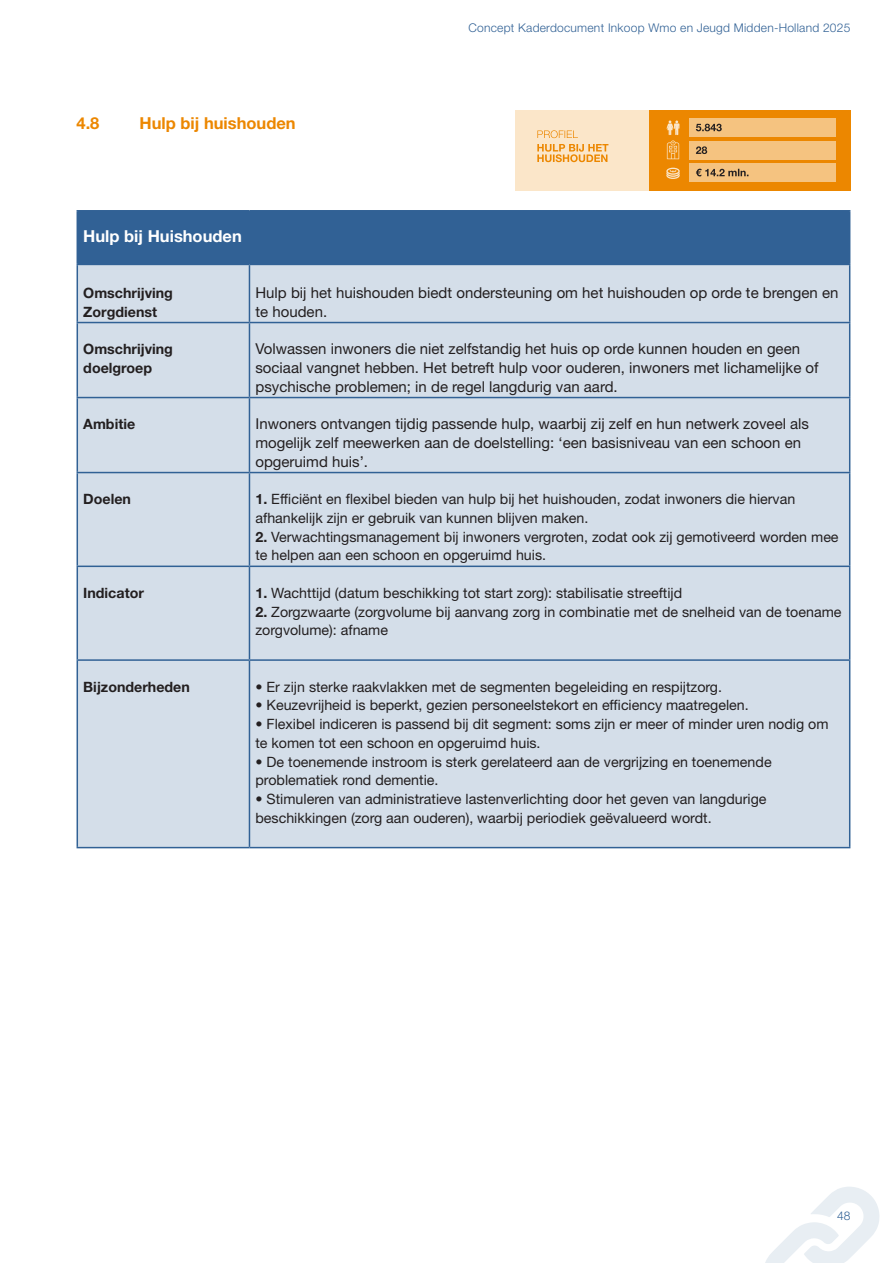
<style>
.page{position:relative;width:893px;height:1263px;background:#fff}
.page>*{position:absolute;margin:0;border:0;box-sizing:border-box;transform-origin:0 0}
.Platte_tekst{font:700 16.5px "Helvetica Neue LT Std";color:#ec8700}
.Platte_tekst-2{font:700 16.5px "Helvetica Neue LT Std";color:#fff}
.Plat_cursief{font:15px/18.8px "Helvetica Neue LT Std";color:#231f20}
.Plat_cursief-2{font:14.25px/18.8px "Helvetica Neue LT Std";color:#231f20}
.Plat_cursief-3{font:700 14.25px/18.8px "Helvetica Neue LT Std";color:#231f20}
.t1{font:300 12px "Helvetica Neue LT Std";letter-spacing:.02em;color:#316195}
.s1{font-weight:700}
</style>
<div class="page">
<svg style="left:765px;top:1187px;width:115px;height:76px"></svg>
<div style="left:78px;top:212px;width:771px;height:52px;background:#316195"></div>
<div style="left:78px;top:265px;width:771px;height:582px;background:#d4dee9"></div>
<hr style="left:77px;top:212px;width:1px;height:52px;background:#316195">
<hr style="left:77px;top:210px;width:172px;height:2px;background:#316195">
<hr style="left:249px;top:210px;width:601px;height:2px;background:#316195">
<hr style="left:249px;top:212px;width:1px;height:52px;background:#316195">
<hr style="left:849px;top:212px;width:1px;height:52px;background:#316195">
<hr style="left:77px;top:264px;width:172px;height:1px;background:#316195">
<hr style="left:249px;top:264px;width:601px;height:1px;background:#316195">
<hr style="left:77px;top:265px;width:1px;height:57px;background:#316195">
<hr style="left:249px;top:265px;width:1px;height:57px;background:#316195">
<hr style="left:849px;top:265px;width:1px;height:57px;background:#316195">
<hr style="left:77px;top:323px;width:1px;height:74px;background:#316195">
<hr style="left:77px;top:322px;width:172px;height:1px;background:#316195">
<hr style="left:249px;top:322px;width:601px;height:1px;background:#316195">
<hr style="left:249px;top:323px;width:1px;height:74px;background:#316195">
<hr style="left:849px;top:323px;width:1px;height:74px;background:#316195">
<hr style="left:77px;top:398px;width:1px;height:74px;background:#316195">
<hr style="left:77px;top:397px;width:172px;height:1px;background:#316195">
<hr style="left:249px;top:397px;width:601px;height:1px;background:#316195">
<hr style="left:249px;top:398px;width:1px;height:74px;background:#316195">
<hr style="left:849px;top:398px;width:1px;height:74px;background:#316195">
<hr style="left:77px;top:473px;width:1px;height:93px;background:#316195">
<hr style="left:77px;top:472px;width:172px;height:1px;background:#316195">
<hr style="left:249px;top:472px;width:601px;height:1px;background:#316195">
<hr style="left:249px;top:473px;width:1px;height:93px;background:#316195">
<hr style="left:849px;top:473px;width:1px;height:93px;background:#316195">
<hr style="left:77px;top:567px;width:1px;height:92px;background:#316195">
<hr style="left:77px;top:566px;width:172px;height:1px;background:#316195">
<hr style="left:249px;top:566px;width:601px;height:1px;background:#316195">
<hr style="left:249px;top:567px;width:1px;height:92px;background:#316195">
<hr style="left:849px;top:567px;width:1px;height:92px;background:#316195">
<hr style="left:77px;top:661px;width:1px;height:186px;background:#316195">
<hr style="left:77px;top:659px;width:172px;height:2px;background:#316195">
<hr style="left:249px;top:659px;width:601px;height:2px;background:#316195">
<hr style="left:249px;top:661px;width:1px;height:186px;background:#316195">
<hr style="left:849px;top:661px;width:1px;height:186px;background:#316195">
<hr style="left:77px;top:847px;width:172px;height:1px;background:#316195">
<hr style="left:249px;top:847px;width:601px;height:1px;background:#316195">
<div style="left:515px;top:110px;width:134px;height:80px;background:#fbe6c9"></div>
<div style="left:649px;top:110px;width:201px;height:80px;background:#ec8700"></div>
<div style="left:689px;top:118px;width:146px;height:19px;background:#f5c380"></div>
<div style="left:689px;top:141px;width:146px;height:18px;background:#f5c380"></div>
<div style="left:689px;top:163px;width:146px;height:19px;background:#f5c380"></div>
<svg style="left:537px;top:144px;width:71px;height:18px"></svg>
<svg style="left:537px;top:130px;width:41px;height:8px"></svg>
<svg style="left:696px;top:124px;width:26px;height:7px"></svg>
<svg style="left:696px;top:146px;width:11px;height:8px"></svg>
<svg style="left:696px;top:169px;width:52px;height:7px"></svg>
<svg style="left:666px;top:168px;width:14px;height:11px"></svg>
<svg style="left:667px;top:120px;width:12px;height:39px"></svg>
<p class="Platte_tekst" style="left:77px;top:113px;width:24px">4.8</p>
<p class="Platte_tekst" style="left:140px;top:113px;width:158px">Hulp bij huishouden</p>
<p class="Platte_tekst-2" style="left:83px;top:225px;width:160px">Hulp bij Huishouden</p>
<p class="t1" style="left:468px;top:21px;width:383px">Concept Kaderdocument Inkoop Wmo en Jeugd Midden-Holland 2025</p>
<p class="Plat_cursief-3" style="left:83px;top:283px;width:91px">Omschrijving<br>Zorgdienst</p>
<p class="Plat_cursief" style="left:255px;top:283px;width:584px">Hulp bij het huishouden biedt ondersteuning om het huishouden op orde te brengen en te houden.</p>
<p class="Plat_cursief-3" style="left:83px;top:339px;width:91px">Omschrijving doelgroep</p>
<p class="Plat_cursief" style="left:255px;top:339px;width:565px">Volwassen inwoners die niet zelfstandig het huis op orde kunnen houden en geen sociaal vangnet hebben. Het betreft hulp voor ouderen, inwoners met lichamelijke of psychische problemen; in de regel langdurig van aard.</p>
<p class="Plat_cursief-3" style="left:83px;top:414px;width:53px">Ambitie</p>
<p class="Plat_cursief" style="left:255px;top:414px;width:555px">Inwoners ontvangen tijdig passende hulp, waarbij zij zelf en hun netwerk zoveel als mogelijk zelf meewerken aan de doelstelling: ‘een basisniveau van een schoon en opgeruimd huis’.</p>
<p class="Plat_cursief-3" style="left:83px;top:489px;width:49px">Doelen</p>
<p class="Plat_cursief-2" style="left:255px;top:489px;width:541px"><span class="s1">1.</span> Efficiënt en flexibel bieden van hulp bij het huishouden, zodat inwoners die hiervan afhankelijk zijn er gebruik van kunnen blijven maken.</p>
<p class="Plat_cursief-2" style="left:255px;top:527px;width:585px"><span class="s1">2.</span> Verwachtingsmanagement bij inwoners vergroten, zodat ook zij gemotiveerd worden mee te helpen aan een schoon en opgeruimd huis.</p>
<p class="Plat_cursief-3" style="left:83px;top:583px;width:62px">Indicator</p>
<p class="Plat_cursief-2" style="left:255px;top:583px;width:428px"><span class="s1">1.</span> Wachttijd (datum beschikking tot start zorg): stabilisatie streeftijd</p>
<p class="Plat_cursief-2" style="left:255px;top:602px;width:588px"><span class="s1">2.</span> Zorgzwaarte (zorgvolume bij aanvang zorg in combinatie met de snelheid van de toename zorgvolume): afname</p>
<p class="Plat_cursief-3" style="left:83px;top:677px;width:108px">Bijzonderheden</p>
<p class="Plat_cursief-2" style="left:255px;top:677px;width:468px">• Er zijn sterke raakvlakken met de segmenten begeleiding en respijtzorg.</p>
<p class="Plat_cursief-2" style="left:255px;top:696px;width:495px">• Keuzevrijheid is beperkt, gezien personeelstekort en efficiency maatregelen.</p>
<p class="Plat_cursief-2" style="left:255px;top:714px;width:575px">• Flexibel indiceren is passend bij dit segment: soms zijn er meer of minder uren nodig om te komen tot een schoon en opgeruimd huis.</p>
<p class="Plat_cursief-2" style="left:255px;top:752px;width:518px">• De toenemende instroom is sterk gerelateerd aan de vergrijzing en toenemende problematiek rond dementie.</p>
<p class="Plat_cursief-2" style="left:255px;top:789px;width:512px">• Stimuleren van administratieve lastenverlichting door het geven van langdurige beschikkingen (zorg aan ouderen), waarbij periodiek geëvalueerd wordt.</p>
<p class="t1" style="left:837px;top:1208px;width:15px">48</p>
</div>
